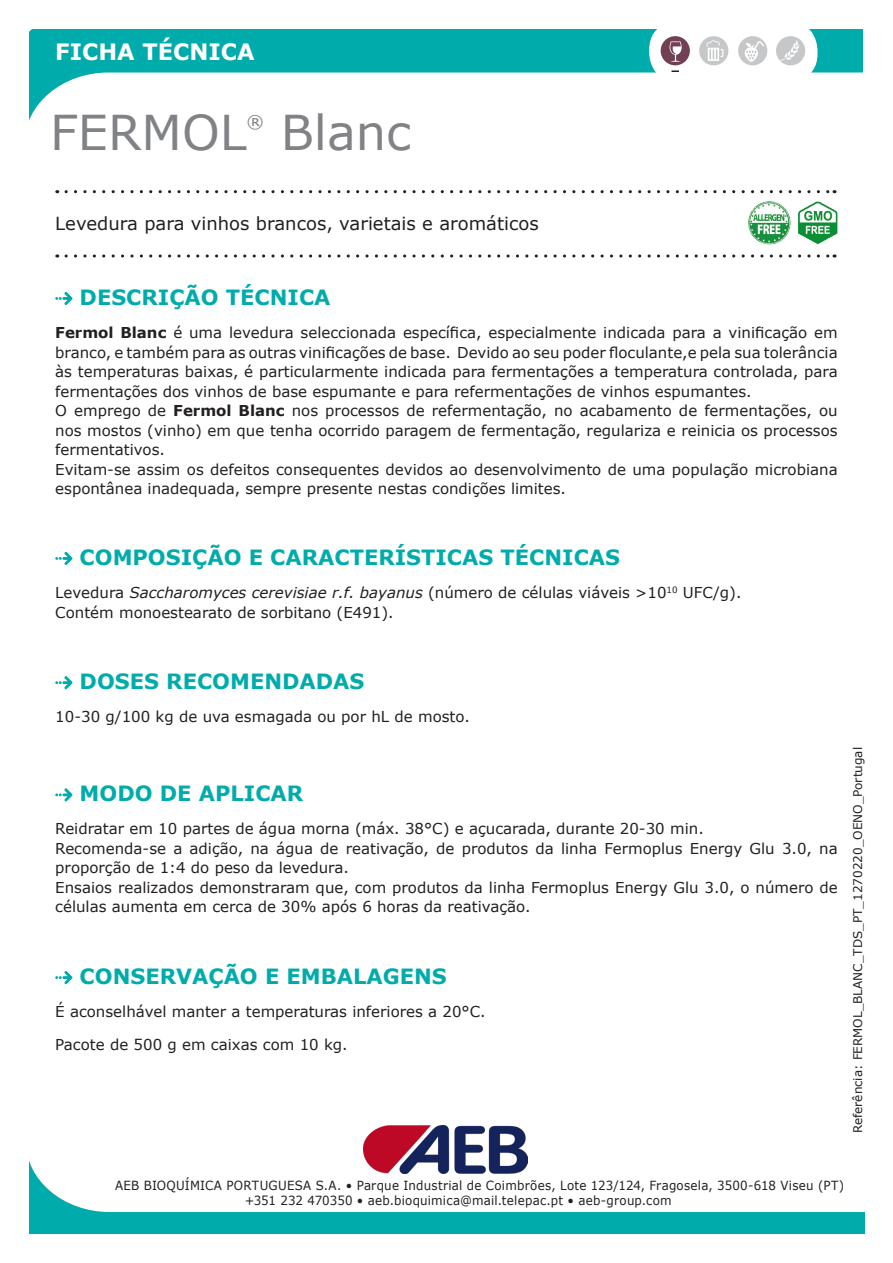
<style>
.page{position:relative;width:893px;height:1263px;background:#fff}
.page>*{position:absolute;margin:0;border:0;box-sizing:border-box;transform-origin:0 0}
.t1{font:48px "Verdana";color:#808285}
.t2{font:700 22.5px "Verdana";color:#fff}
.t3{font:700 21px "Verdana";color:#00acab}
.t4{font:18px "Verdana";color:#231f20}
.t5{font:17.55px "Verdana";color:#808285}
.t6{font:15px/19.5px "Verdana";color:#231f20}
.t7{font:12.6px/15.1px "Verdana";letter-spacing:.02em;color:#231f20;scale:.94 1}
.t8{font:12px "Verdana";color:#231f20}
.s1{font-weight:700}
.s2{font-style:italic}
</style>
<div class="page">
<svg style="left:66px;top:190px;width:769px;height:3px"></svg>
<svg style="left:66px;top:254px;width:769px;height:4px"></svg>
<svg style="left:29px;top:30px;width:834px;height:91px"></svg>
<svg style="left:649px;top:21px;width:167px;height:61px"></svg>
<div style="left:650px;top:22px;width:167px;height:60px;background:#fff;border-radius:28px"></div>
<svg style="left:671px;top:70px;width:8px;height:2px"></svg>
<div style="left:776px;top:36px;width:29px;height:29px;background:#c6c7c8;border-radius:50%"></div>
<svg style="left:780px;top:40px;width:20px;height:21px"></svg>
<div style="left:738px;top:36px;width:29px;height:29px;background:#c6c7c8;border-radius:50%"></div>
<div style="left:661px;top:36px;width:29px;height:29px;background:#724053;border-radius:50%"></div>
<div style="left:699px;top:36px;width:29px;height:29px;background:#c6c7c8;border-radius:50%"></div>
<svg style="left:706px;top:40px;width:17px;height:21px"></svg>
<svg style="left:670px;top:41px;width:12px;height:21px"></svg>
<svg style="left:745px;top:41px;width:19px;height:21px"></svg>
<svg style="left:30px;top:1163px;width:834px;height:70px"></svg>
<img style="left:363px;top:1125px;width:165px;height:49px">
<svg style="left:55px;top:292px;width:17px;height:13px"></svg>
<svg style="left:55px;top:552px;width:17px;height:13px"></svg>
<svg style="left:55px;top:676px;width:17px;height:13px"></svg>
<svg style="left:55px;top:788px;width:17px;height:13px"></svg>
<svg style="left:55px;top:971px;width:17px;height:13px"></svg>
<img style="left:749px;top:201px;width:89px;height:44px">
<h2 class="t2" style="left:55px;top:36px;width:201px">FICHA TÉCNICA</h2>
<p class="t1" style="left:50px;top:100px;width:198px">FERMOL</p>
<p class="t5" style="left:247px;top:110px;width:19px">®</p>
<p class="t1" style="left:281px;top:100px;width:132px">Blanc</p>
<p class="t4" style="left:55px;top:211px;width:485px">Levedura para vinhos brancos, varietais e aromáticos</p>
<p class="t3" style="left:80px;top:282px;width:252px">DESCRIÇÃO TÉCNICA</p>
<p class="t6" style="left:55px;top:323px;width:784px;text-align:justify"><span class="s1">Fermol Blanc</span> é uma levedura seleccionada específica, especialmente indicada para a vinificação em branco, e também para as outras vinificações de base. Devido ao seu poder floculante,e pela sua tolerância às temperaturas baixas, é particularmente indicada para fermentações a temperatura controlada, para fermentações dos vinhos de base espumante e para refermentações de vinhos espumantes.</p>
<p class="t6" style="left:55px;top:401px;width:784px;text-align:justify">O emprego de <span class="s1">Fermol Blanc</span> nos processos de refermentação, no acabamento de fermentações, ou nos mostos (vinho) em que tenha ocorrido paragem de fermentação, regulariza e reinicia os processos fermentativos.</p>
<p class="t6" style="left:55px;top:459px;width:784px">Evitam-se assim os defeitos consequentes devidos ao desenvolvimento de uma população microbiana espontânea inadequada, sempre presente nestas condições limites.</p>
<p class="t3" style="left:80px;top:542px;width:542px">COMPOSIÇÃO E CARACTERÍSTICAS TÉCNICAS</p>
<p class="t6" style="left:55px;top:583px;width:688px">Levedura <span class="s2">Saccharomyces cerevisiae r.f. bayanus</span> (número de células viáveis &gt;10<sup>10</sup> UFC/g).</p>
<p class="t6" style="left:55px;top:602px;width:340px">Contém monoestearato de sorbitano (E491).</p>
<p class="t3" style="left:80px;top:667px;width:286px">DOSES RECOMENDADAS</p>
<p class="t6" style="left:55px;top:707px;width:416px">10-30 g/100 kg de uva esmagada ou por hL de mosto.</p>
<p class="t3" style="left:80px;top:779px;width:225px">MODO DE APLICAR</p>
<p class="t6" style="left:55px;top:819px;width:650px">Reidratar em 10 partes de água morna (máx. 38°C) e açucarada, durante 20-30 min.</p>
<p class="t6" style="left:55px;top:838px;width:784px">Recomenda-se a adição, na água de reativação, de produtos da linha Fermoplus Energy Glu 3.0, na proporção de 1:4 do peso da levedura.</p>
<p class="t6" style="left:55px;top:877px;width:784px">Ensaios realizados demonstraram que, com produtos da linha Fermoplus Energy Glu 3.0, o número de células aumenta em cerca de 30% após 6 horas da reativação.</p>
<p class="t3" style="left:80px;top:962px;width:369px">CONSERVAÇÃO E EMBALAGENS</p>
<p class="t6" style="left:55px;top:1002px;width:432px">É aconselhável manter a temperaturas inferiores a 20°C.</p>
<p class="t6" style="left:55px;top:1035px;width:294px">Pacote de 500 g em caixas com 10 kg.</p>
<p class="t8" style="left:850px;top:1133px;width:388px;rotate:-90deg">Referência: FERMOL_BLANC_TDS_PT_1270220_OENO_Portugal</p>
<p class="t7" style="left:245px;top:1177px;width:639px;text-indent:-130px">AEB BIOQUÍMICA PORTUGUESA S.A. • Parque Industrial de Coimbrões, Lote 123/124, Fragosela, 3500-618 Viseu (PT) +351 232 470350 • aeb.bioquimica@mail.telepac.pt • aeb-group.com</p>
</div>
